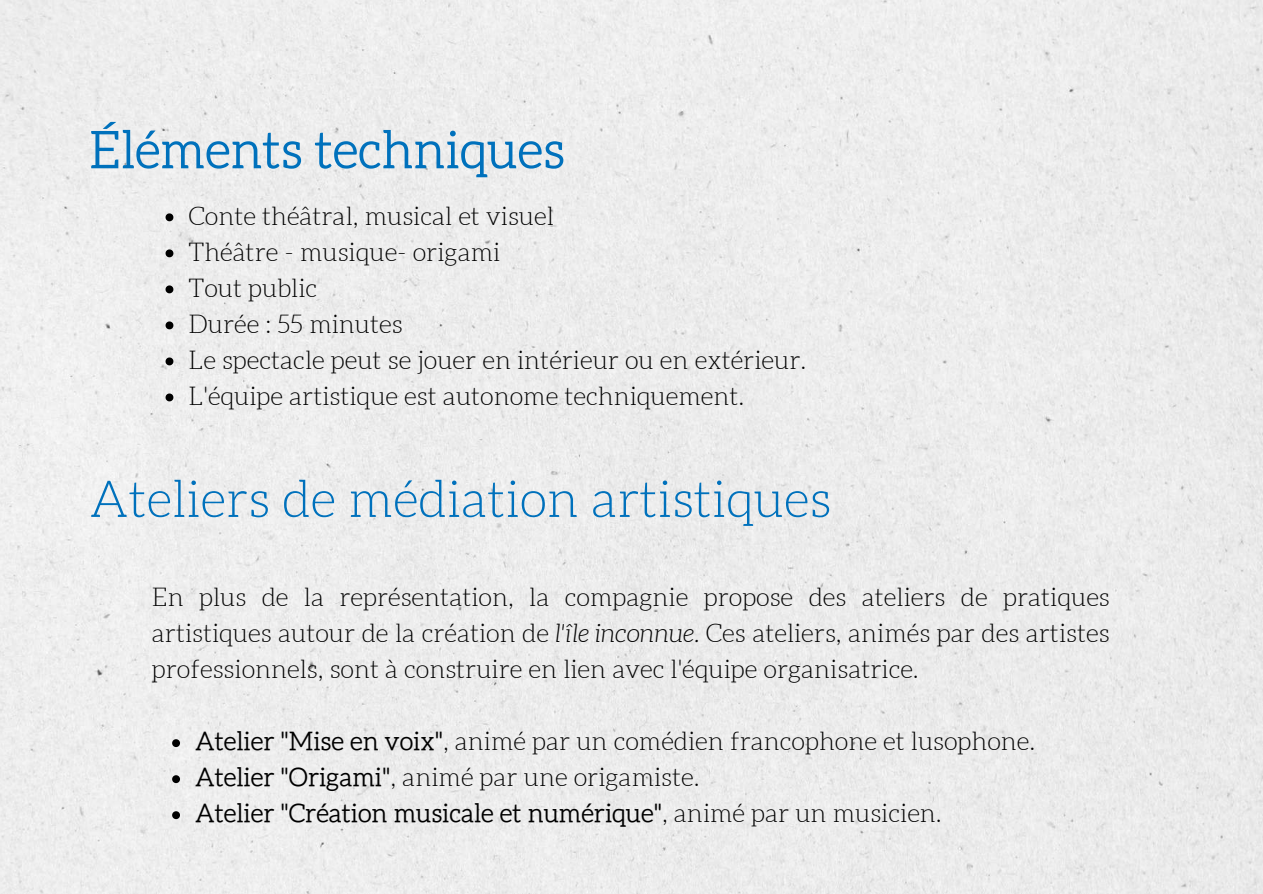
<style>
.page{position:relative;width:1263px;height:894px;background:#fff}
.page>*{position:absolute;margin:0;border:0;box-sizing:border-box;transform-origin:0 0}
.t1{font:300 51px "Aleo";color:#0071bc}
.t2{font:51px "CA Generated";color:#0071bc}
.t3{font:300 25.5px/36px "Aleo";color:#000}
.t4{font:25.5px "CA Generated";color:#000}
.s1{font-style:italic}
.s2{font-family:"CA Generated";font-weight:400}
.s3{font-family:"Aleo";font-weight:300}
</style>
<div class="page">
<div style="left:0;top:0;width:1263px;height:893px;background:#ececec"></div>
<svg style="left:172px;top:739px;width:8px;height:7px"></svg>
<svg style="left:172px;top:775px;width:8px;height:7px"></svg>
<svg style="left:172px;top:811px;width:8px;height:7px"></svg>
<svg style="left:166px;top:213px;width:7px;height:8px"></svg>
<svg style="left:166px;top:249px;width:7px;height:8px"></svg>
<svg style="left:166px;top:285px;width:7px;height:8px"></svg>
<svg style="left:166px;top:321px;width:7px;height:8px"></svg>
<svg style="left:166px;top:357px;width:7px;height:8px"></svg>
<svg style="left:166px;top:393px;width:7px;height:8px"></svg>
<h1 class="t2" style="left:89px;top:122px;width:477px">Éléments techniques</h1>
<p class="t3" style="left:189px;top:198px;width:619px">Conte théâtral, musical et visuel<br>Théâtre - musique- origami<br>Tout public<br>Durée : 55 minutes<br>Le spectacle peut se jouer en intérieur ou en extérieur.<br>L'équipe artistique est autonome techniquement.</p>
<h1 class="t1" style="left:89px;top:471px;width:743px">Ateliers de médiation artistiques</h1>
<p class="t3" style="left:152px;top:579px;width:959px;text-align:justify">En plus de la représentation, la compagnie propose des ateliers de pratiques artistiques autour de la création de <span class="s1">l'île inconnue.</span> Ces ateliers, animés par des artistes professionnels, sont à construire en lien avec l'équipe organisatrice.</p>
<p class="t3" style="left:195px;top:723px;width:842px"><span class="s2">Atelier "Mise en voix"</span>, animé par un comédien francophone et lusophone.<br><span class="s2">Atelier "Origami"</span>, animé par une origamiste.</p>
<p class="t4" style="left:195px;top:799px;width:748px">Atelier "Création musicale et numérique"<span class="s3">, animé par un musicien.</span></p>
</div>
